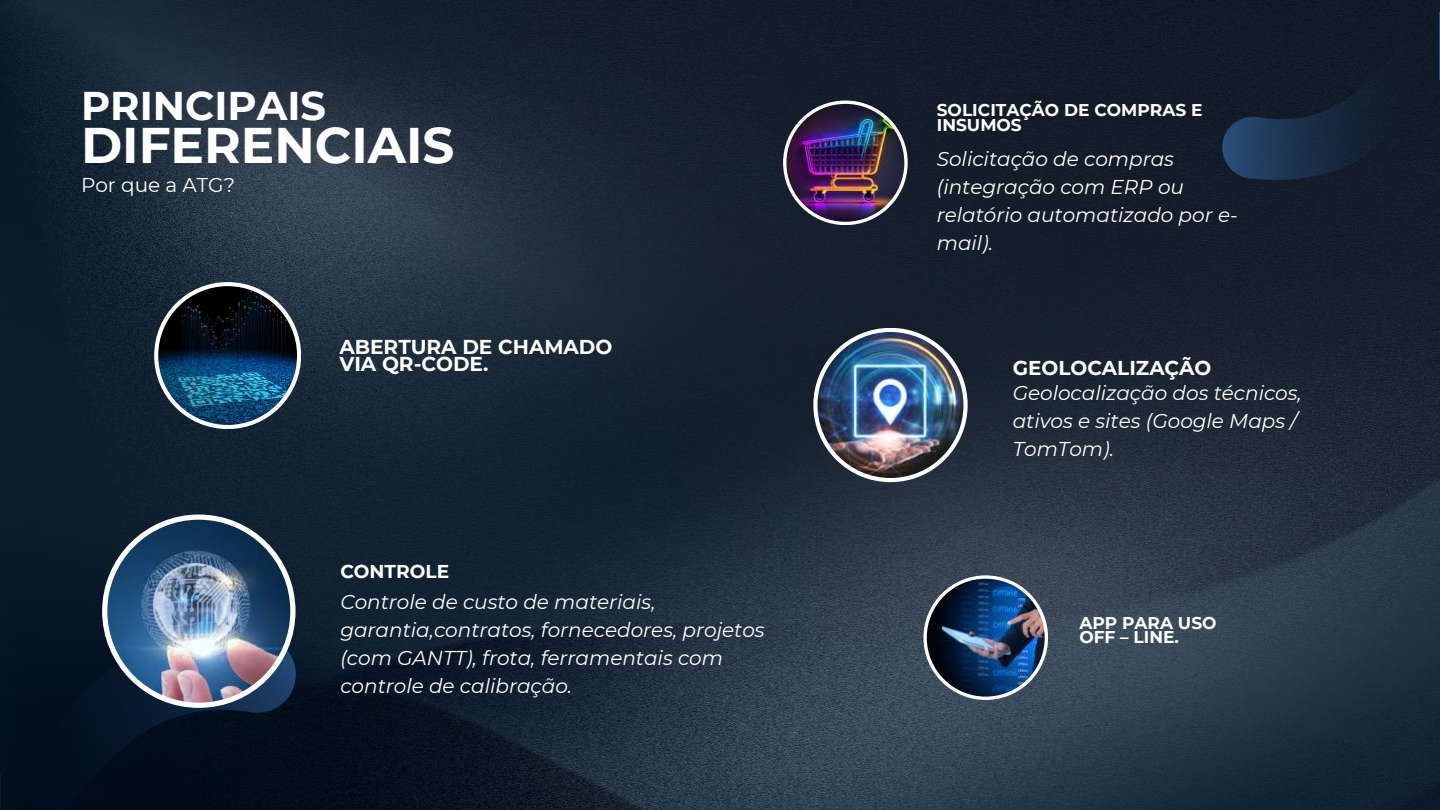
<style>
.page{position:relative;width:1440px;height:810px;background:#fff}
.page>*{position:absolute;margin:0;border:0;box-sizing:border-box;transform-origin:0 0}
.t1{font:700 50px "Montserrat";color:#fff}
.t2{font:700 40px "Montserrat";color:#fff}
.t3{font:700 20.1px/17.6px "Montserrat";color:#fff}
.t4{font:italic 20px/27.8px "Montserrat";color:#fff}
.t5{font:700 20px "Montserrat";color:#fff}
.t6{font:20px "Montserrat";color:#fff}
.t7{font:700 18.6px "Montserrat";color:#fff}
.t8{font:700 17px/14.9px "Montserrat";color:#fff}
</style>
<div class="page">
<img style="left:0;top:0;width:1440px;height:810px">
<svg style="left:1px;top:634px;width:295px;height:176px;background:#041021"></svg>
<svg style="left:102px;top:515px;width:194px;height:193px"></svg>
<img style="left:107px;top:520px;width:183px;height:183px;border-radius:50%">
<svg style="left:154px;top:282px;width:147px;height:147px"></svg>
<img style="left:158px;top:286px;width:139px;height:139px;border-radius:50%">
<svg style="left:783px;top:101px;width:125px;height:124px"></svg>
<img style="left:786px;top:104px;width:118px;height:118px;border-radius:50%">
<svg style="left:923px;top:575px;width:125px;height:125px"></svg>
<img style="left:927px;top:579px;width:118px;height:118px;border-radius:50%">
<svg style="left:813px;top:328px;width:155px;height:154px"></svg>
<img style="left:818px;top:332px;width:146px;height:146px;border-radius:50%">
<svg style="left:1222px;top:10px;width:218px;height:170px;background:#142031"></svg>
<h2 class="t2" style="left:81px;top:81px;width:247px">PRINCIPAIS</h2>
<h1 class="t1" style="left:81px;top:115px;width:375px">DIFERENCIAIS</h1>
<p class="t6" style="left:81px;top:172px;width:156px">Por que a ATG?</p>
<p class="t3" style="left:339px;top:338px;width:275px">ABERTURA DE CHAMADO<br>VIA QR-CODE.</p>
<p class="t7" style="left:340px;top:560px;width:110px">CONTROLE</p>
<p class="t4" style="left:340px;top:588px;width:426px">Controle de custo de materiais, garantia,contratos, fornecedores, projetos (com GANTT), frota, ferramentais com controle de calibração.</p>
<p class="t8" style="left:937px;top:103px;width:267px">SOLICITAÇÃO DE COMPRAS E<br>INSUMOS</p>
<p class="t4" style="left:937px;top:145px;width:302px">Solicitação de compras (integração com ERP ou relatório automatizado por e&shy;mail).</p>
<p class="t5" style="left:1013px;top:355px;width:200px">GEOLOCALIZAÇÃO</p>
<p class="t4" style="left:1013px;top:379px;width:291px">Geolocalização dos técnicos, ativos e sites (Google Maps /<br>TomTom).</p>
<p class="t8" style="left:1079px;top:615px;width:139px">APP PARA USO<br>OFF – LINE.</p>
</div>
